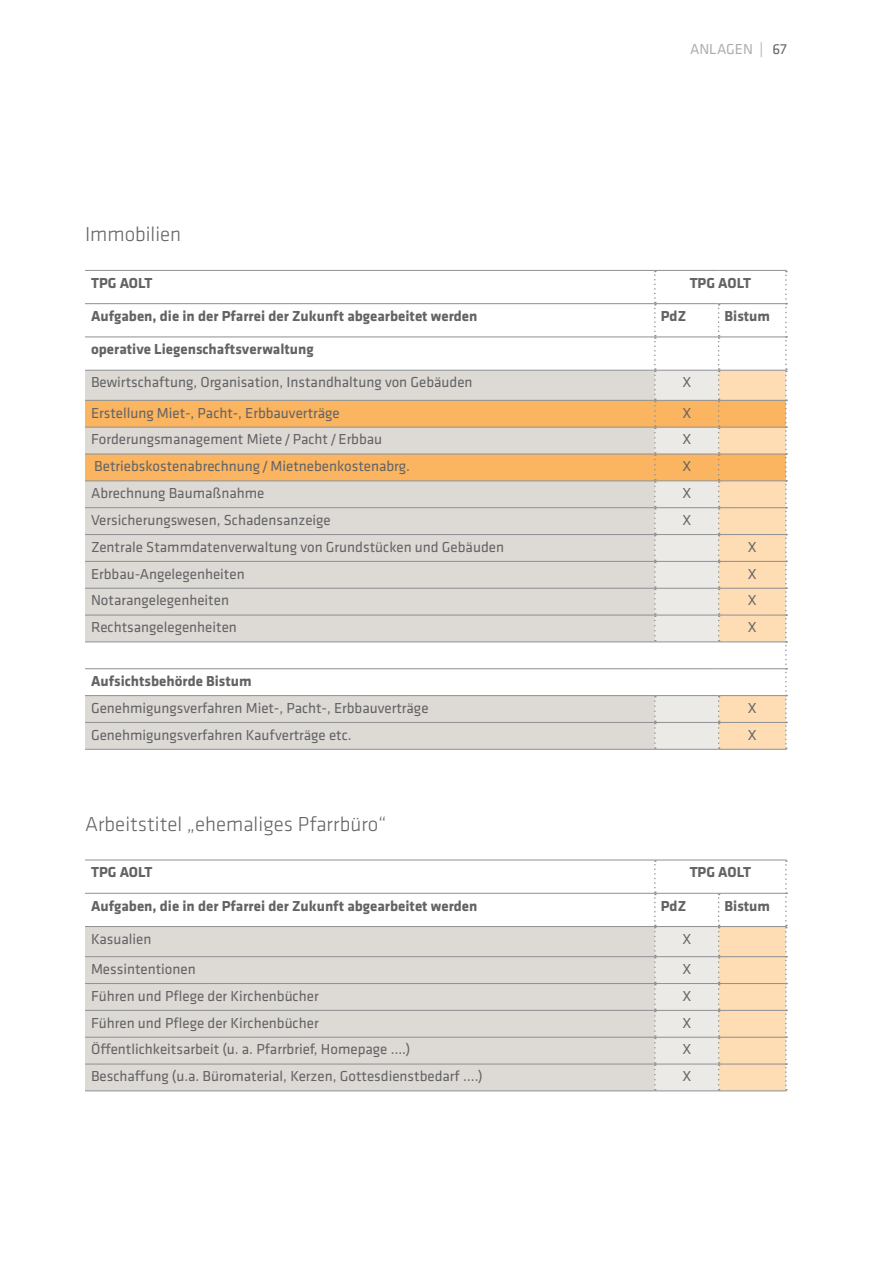
<style>
.page{position:relative;width:893px;height:1263px;background:#fff}
.page>*{position:absolute;margin:0;border:0;box-sizing:border-box;transform-origin:0 0}
.inhalt_headlines{font:300 21px "Klavika Basic";color:#636366}
.text_tabelle{font:15px "Klavika Basic";color:#636366}
.text_tabelle-2{font:700 15px "Klavika Basic";color:#636366}
.text_tabelle_bold{font:700 15px "Klavika Basic";color:#636366}
.seitenzeile{font:15px "Klavika Basic";color:#adaeb2}
.s1{color:#636366}
</style>
<div class="page">
<hr style="left:85px;top:270px;width:570px;height:1px;background:#8e9093">
<hr style="left:655px;top:270px;width:64px;height:1px;background:#8e9093">
<hr style="left:719px;top:270px;width:68px;height:1px;background:#8e9093">
<svg style="left:85px;top:271px;width:702px;height:478px"></svg>
<hr style="left:85px;top:400px;width:570px;height:1px;background:#8e9093">
<hr style="left:655px;top:400px;width:64px;height:1px;background:#8e9093">
<hr style="left:719px;top:400px;width:66px;height:1px;background:#8e9093">
<hr style="left:85px;top:427px;width:570px;height:1px;background:#8e9093">
<hr style="left:655px;top:427px;width:64px;height:1px;background:#8e9093">
<hr style="left:719px;top:427px;width:66px;height:1px;background:#8e9093">
<hr style="left:85px;top:454px;width:570px;height:1px;background:#8e9093">
<hr style="left:655px;top:454px;width:64px;height:1px;background:#8e9093">
<hr style="left:719px;top:454px;width:66px;height:1px;background:#8e9093">
<hr style="left:85px;top:480px;width:570px;height:1px;background:#8e9093">
<hr style="left:655px;top:480px;width:64px;height:1px;background:#8e9093">
<hr style="left:719px;top:480px;width:66px;height:1px;background:#8e9093">
<hr style="left:85px;top:507px;width:570px;height:1px;background:#8e9093">
<hr style="left:655px;top:507px;width:64px;height:1px;background:#8e9093">
<hr style="left:719px;top:507px;width:66px;height:1px;background:#8e9093">
<hr style="left:85px;top:534px;width:570px;height:1px;background:#8e9093">
<hr style="left:655px;top:534px;width:64px;height:1px;background:#8e9093">
<hr style="left:719px;top:534px;width:66px;height:1px;background:#8e9093">
<hr style="left:85px;top:561px;width:570px;height:1px;background:#8e9093">
<hr style="left:655px;top:561px;width:64px;height:1px;background:#8e9093">
<hr style="left:719px;top:561px;width:66px;height:1px;background:#8e9093">
<hr style="left:85px;top:588px;width:570px;height:1px;background:#8e9093">
<hr style="left:655px;top:588px;width:64px;height:1px;background:#8e9093">
<hr style="left:719px;top:588px;width:66px;height:1px;background:#8e9093">
<hr style="left:85px;top:615px;width:570px;height:1px;background:#8e9093">
<hr style="left:655px;top:615px;width:64px;height:1px;background:#8e9093">
<hr style="left:719px;top:615px;width:66px;height:1px;background:#8e9093">
<hr style="left:85px;top:641px;width:570px;height:1px;background:#8e9093">
<hr style="left:655px;top:641px;width:64px;height:1px;background:#8e9093">
<hr style="left:719px;top:641px;width:66px;height:1px;background:#8e9093">
<hr style="left:85px;top:668px;width:570px;height:1px;background:#8e9093">
<hr style="left:655px;top:668px;width:64px;height:1px;background:#8e9093">
<hr style="left:719px;top:668px;width:66px;height:1px;background:#8e9093">
<hr style="left:85px;top:695px;width:570px;height:1px;background:#8e9093">
<hr style="left:655px;top:695px;width:64px;height:1px;background:#8e9093">
<hr style="left:719px;top:695px;width:66px;height:1px;background:#8e9093">
<hr style="left:85px;top:722px;width:570px;height:1px;background:#8e9093">
<hr style="left:655px;top:722px;width:64px;height:1px;background:#8e9093">
<hr style="left:719px;top:722px;width:66px;height:1px;background:#8e9093">
<hr style="left:85px;top:749px;width:570px;height:1px;background:#8e9093">
<hr style="left:655px;top:749px;width:64px;height:1px;background:#8e9093">
<hr style="left:719px;top:749px;width:68px;height:1px;background:#8e9093">
<div style="left:85px;top:927px;width:569px;height:163px;background:#ddd9d4"></div>
<hr style="left:85px;top:860px;width:570px;height:1px;background:#8e9093">
<hr style="left:85px;top:893px;width:570px;height:1px;background:#8e9093">
<hr style="left:85px;top:926px;width:570px;height:1px;background:#8e9093">
<svg style="left:654px;top:860px;width:133px;height:230px"></svg>
<hr style="left:85px;top:956px;width:570px;height:1px;background:#8e9093">
<hr style="left:655px;top:956px;width:64px;height:1px;background:#8e9093">
<hr style="left:719px;top:956px;width:66px;height:1px;background:#8e9093">
<hr style="left:85px;top:983px;width:570px;height:1px;background:#8e9093">
<hr style="left:655px;top:983px;width:64px;height:1px;background:#8e9093">
<hr style="left:719px;top:983px;width:66px;height:1px;background:#8e9093">
<hr style="left:85px;top:1010px;width:570px;height:1px;background:#8e9093">
<hr style="left:655px;top:1010px;width:64px;height:1px;background:#8e9093">
<hr style="left:719px;top:1010px;width:66px;height:1px;background:#8e9093">
<hr style="left:85px;top:1037px;width:570px;height:1px;background:#8e9093">
<hr style="left:655px;top:1037px;width:64px;height:1px;background:#8e9093">
<hr style="left:719px;top:1037px;width:66px;height:1px;background:#8e9093">
<hr style="left:85px;top:1064px;width:570px;height:1px;background:#8e9093">
<hr style="left:655px;top:1064px;width:64px;height:1px;background:#8e9093">
<hr style="left:719px;top:1064px;width:66px;height:1px;background:#8e9093">
<hr style="left:85px;top:1090px;width:570px;height:1px;background:#8e9093">
<hr style="left:655px;top:1090px;width:64px;height:1px;background:#8e9093">
<hr style="left:719px;top:1090px;width:68px;height:1px;background:#8e9093">
<p class="inhalt_headlines" style="left:85px;top:221px;width:98px">Immobilien</p>
<p class="seitenzeile" style="left:690px;top:39px;width:98px">ANLAGEN | <span class="s1">67</span></p>
<p class="text_tabelle-2" style="left:91px;top:272px;width:63px">TPG AOLT</p>
<p class="text_tabelle_bold" style="left:690px;top:272px;width:63px">TPG AOLT</p>
<p class="text_tabelle-2" style="left:91px;top:305px;width:388px">Aufgaben, die in der Pfarrei der Zukunft abgearbeitet werden</p>
<p class="text_tabelle_bold" style="left:661px;top:305px;width:27px">PdZ</p>
<p class="text_tabelle-2" style="left:725px;top:305px;width:47px">Bistum</p>
<p class="text_tabelle_bold" style="left:91px;top:338px;width:224px">operative Liegenschaftsverwaltung</p>
<p class="text_tabelle" style="left:91px;top:373px;width:383px">Bewirtschaftung, Organisation, Instandhaltung von Gebäuden</p>
<p class="text_tabelle" style="left:682px;top:373px;width:10px">X</p>
<p class="text_tabelle" style="left:91px;top:403px;width:250px">Erstellung Miet-, Pacht-, Erbbauverträge</p>
<p class="text_tabelle" style="left:682px;top:403px;width:10px">X</p>
<p class="text_tabelle" style="left:91px;top:430px;width:293px">Forderungsmanagement Miete /Pacht /Erbbau</p>
<p class="text_tabelle" style="left:682px;top:430px;width:10px">X</p>
<p class="text_tabelle" style="left:94px;top:456px;width:317px">Betriebskostenabrechnung /Mietnebenkostenabrg.</p>
<p class="text_tabelle" style="left:682px;top:456px;width:10px">X</p>
<p class="text_tabelle" style="left:91px;top:483px;width:175px">Abrechnung Baumaßnahme</p>
<p class="text_tabelle" style="left:682px;top:483px;width:10px">X</p>
<p class="text_tabelle" style="left:91px;top:510px;width:241px">Versicherungswesen, Schadensanzeige</p>
<p class="text_tabelle" style="left:682px;top:510px;width:10px">X</p>
<p class="text_tabelle" style="left:91px;top:537px;width:415px">Zentrale Stammdatenverwaltung von Grundstücken und Gebäuden</p>
<p class="text_tabelle" style="left:748px;top:537px;width:10px">X</p>
<p class="text_tabelle" style="left:91px;top:564px;width:155px">Erbbau-Angelegenheiten</p>
<p class="text_tabelle" style="left:748px;top:564px;width:10px">X</p>
<p class="text_tabelle" style="left:91px;top:591px;width:139px">Notarangelegenheiten</p>
<p class="text_tabelle" style="left:748px;top:591px;width:10px">X</p>
<p class="text_tabelle" style="left:91px;top:617px;width:147px">Rechtsangelegenheiten</p>
<p class="text_tabelle" style="left:748px;top:617px;width:10px">X</p>
<p class="text_tabelle_bold" style="left:91px;top:670px;width:162px">Aufsichtsbehörde Bistum</p>
<p class="text_tabelle" style="left:91px;top:698px;width:339px">Genehmigungsverfahren Miet-, Pacht-, Erbbauverträge</p>
<p class="text_tabelle" style="left:748px;top:698px;width:10px">X</p>
<p class="text_tabelle" style="left:91px;top:725px;width:262px">Genehmigungsverfahren Kaufverträge etc.</p>
<p class="text_tabelle" style="left:748px;top:725px;width:10px">X</p>
<p class="inhalt_headlines" style="left:85px;top:811px;width:303px">Arbeitstitel „ehemaliges Pfarrbüro“</p>
<p class="text_tabelle-2" style="left:91px;top:861px;width:63px">TPG AOLT</p>
<p class="text_tabelle_bold" style="left:690px;top:861px;width:63px">TPG AOLT</p>
<p class="text_tabelle-2" style="left:91px;top:895px;width:388px">Aufgaben, die in der Pfarrei der Zukunft abgearbeitet werden</p>
<p class="text_tabelle_bold" style="left:661px;top:895px;width:27px">PdZ</p>
<p class="text_tabelle-2" style="left:725px;top:895px;width:47px">Bistum</p>
<p class="text_tabelle" style="left:91px;top:929px;width:62px">Kasualien</p>
<p class="text_tabelle" style="left:682px;top:929px;width:10px">X</p>
<p class="text_tabelle" style="left:91px;top:959px;width:106px">Messintentionen</p>
<p class="text_tabelle" style="left:682px;top:959px;width:10px">X</p>
<p class="text_tabelle" style="left:91px;top:986px;width:229px">Führen und Pflege der Kirchenbücher</p>
<p class="text_tabelle" style="left:682px;top:986px;width:10px">X</p>
<p class="text_tabelle" style="left:91px;top:1013px;width:229px">Führen und Pflege der Kirchenbücher</p>
<p class="text_tabelle" style="left:682px;top:1013px;width:10px">X</p>
<p class="text_tabelle" style="left:91px;top:1040px;width:321px">Öffentlichkeitsarbeit (u. a. Pfarrbrief, Homepage ….)</p>
<p class="text_tabelle" style="left:682px;top:1040px;width:10px">X</p>
<p class="text_tabelle" style="left:91px;top:1066px;width:393px">Beschaffung (u.a. Büromaterial, Kerzen, Gottesdienstbedarf ….)</p>
<p class="text_tabelle" style="left:682px;top:1066px;width:10px">X</p>
</div>
